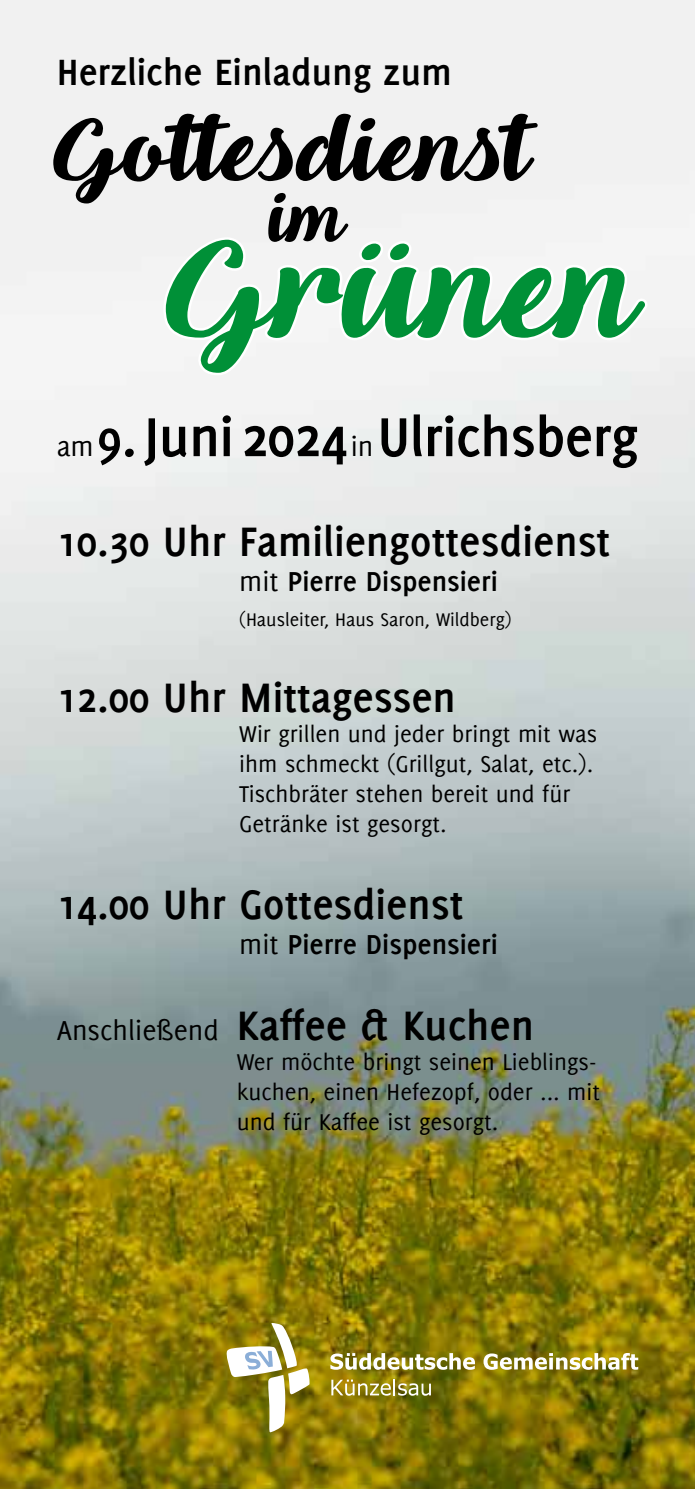
<style>
.page{position:relative;width:695px;height:1489px;background:#fff}
.page>*{position:absolute;margin:0;border:0;box-sizing:border-box;transform-origin:0 0}
.t1{font:140px "Queenof Heaven";color:#009037}
.t2{font:90px "Queenof Heaven";color:#000}
.t3{font:70px "Queenof Heaven";color:#000}
.t4{font:700 60px "Delicious";letter-spacing:-.01em;color:#000}
.t5{font:700 45px "Delicious";color:#000}
.t6{font:700 40px "Delicious";color:#000}
.t7{font:700 30px "Delicious";color:#000}
.t8{font:25px/30px "Delicious";color:#000}
.t9{font:20px "Delicious";color:#000}
.s1{font-weight:400;font-size:30px}
.s2{font-size:55px}
.s3{font-weight:400}
</style>
<div class="page">
<img style="left:0;top:0;width:694px;height:1488px">
<svg style="left:225px;top:1322px;width:85px;height:110px"></svg>
<svg style="left:330px;top:1352px;width:145px;height:17px"></svg>
<svg style="left:483px;top:1352px;width:155px;height:17px"></svg>
<svg style="left:331px;top:1378px;width:100px;height:17px"></svg>
<svg style="left:160px;top:234px;width:491px;height:144px"></svg>
<h3 class="t6" style="left:57px;top:49px;width:396px">Herzliche Einladung zum</h3>
<h2 class="t2" style="left:57px;top:94px;width:475px">Gottesdienst</h2>
<h3 class="t3" style="left:268px;top:174px;width:78px">im</h3>
<h1 class="t1" style="left:171px;top:202px;width:468px">Grünen</h1>
<h3 class="t4" style="left:57px;top:402px;width:583px"><span class="s1">am</span> <span class="s2">9</span>. Juni 2024 <span class="s1">in</span> Ulrichsberg</h3>
<h3 class="t5" style="left:57px;top:515px;width:555px">10.30 Uhr Familiengottesdienst</h3>
<p class="t7" style="left:239px;top:564px;width:260px"><span class="s3">mit</span> Pierre Dispensieri</p>
<p class="t9" style="left:239px;top:608px;width:274px">(Hausleiter, Haus Saron, Wildberg)</p>
<h3 class="t5" style="left:57px;top:672px;width:400px">12.00 Uhr Mittagessen</h3>
<p class="t8" style="left:239px;top:718px;width:359px">Wir grillen und jeder bringt mit was ihm schmeckt (Grillgut, Salat, etc.).<br>Tischbräter stehen bereit und für<br>Getränke ist gesorgt.</p>
<h3 class="t5" style="left:57px;top:878px;width:408px">14.00 Uhr Gottesdienst</h3>
<p class="t7" style="left:239px;top:926px;width:260px"><span class="s3">mit</span> Pierre Dispensieri</p>
<h3 class="t5" style="left:57px;top:999px;width:479px"><span class="s1">Anschließend</span> Kaffee &amp; Kuchen</h3>
<p class="t8" style="left:237px;top:1046px;width:364px">Wer möchte bringt seinen Lieblings&shy;kuchen, einen Hefezopf, oder ... mit und für Kaffee ist gesorgt.</p>
</div>
